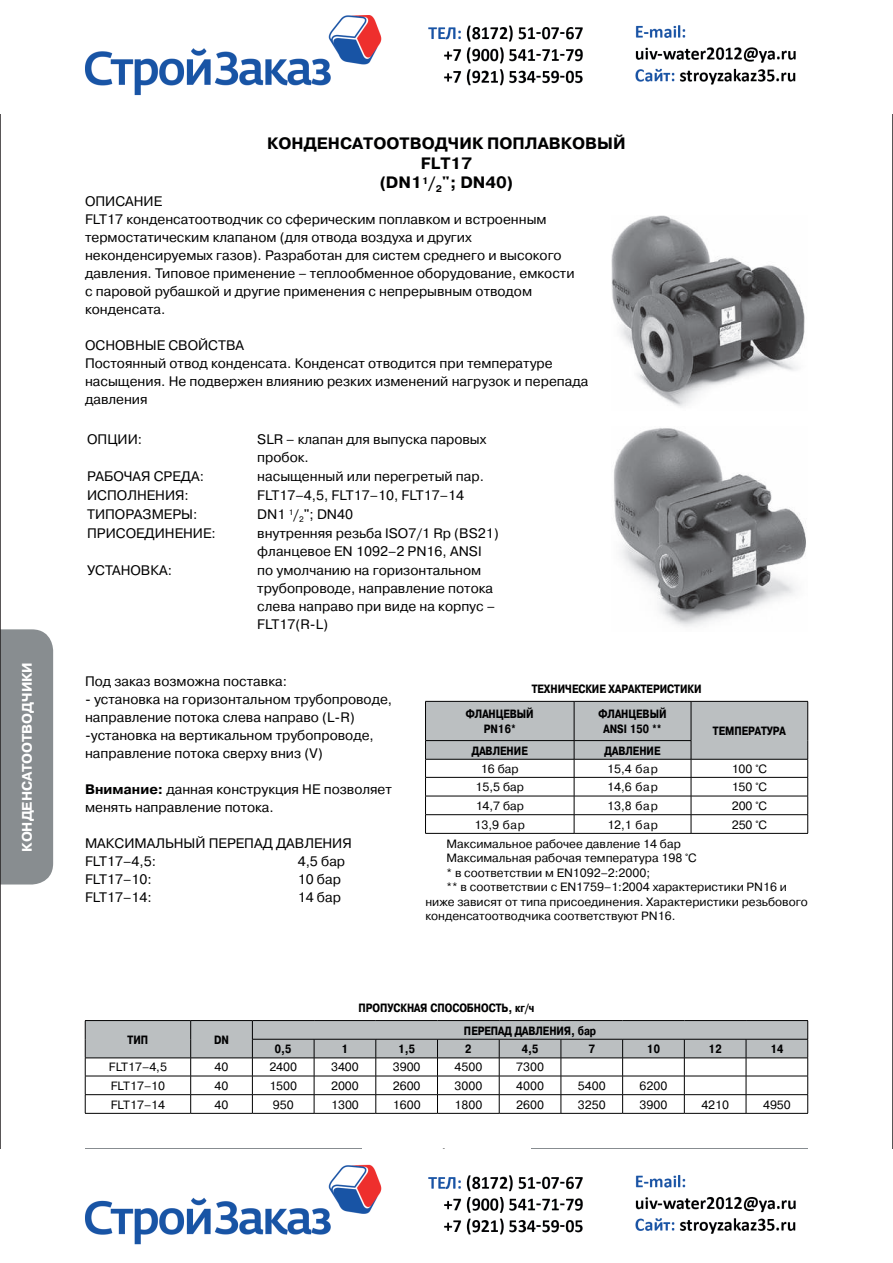
<style>
.page{position:relative;width:893px;height:1263px;background:#fff}
.page>*{position:absolute;margin:0;border:0;box-sizing:border-box;transform-origin:0 0}
.t1{font:700 16.5px/19.8px "Pragmatica C";color:#000001;text-align:center}
.t2{font:13.8px/18px "Pragmatica C";color:#000001}
.t3{font:700 13.8px "Pragmatica C";letter-spacing:-.005em;color:#fff}
.t4{font:12px "Pragmatica C";color:#000001}
.t5{font:700 12px/25.8px "Pragmatica Cond C";color:#000001}
.s1{font-weight:700}
</style>
<div class="page">
<div style="left:85px;top:1148px;width:276px;height:16px;background:#878c90"></div>
<div style="left:531px;top:1148px;width:277px;height:16px;background:#878c90"></div>
<div style="left:3px;top:629px;width:50px;height:255px;background:#888d90"></div>
<svg style="left:425px;top:701px;width:383px;height:132px"></svg>
<hr style="left:425px;top:833px;width:149px;height:1px;background:#000001">
<hr style="left:574px;top:833px;width:117px;height:1px;background:#000001">
<hr style="left:691px;top:833px;width:117px;height:1px;background:#000001">
<svg style="left:85px;top:1020px;width:723px;height:93px"></svg>
<hr style="left:85px;top:1113px;width:106px;height:1px;background:#000001">
<hr style="left:191px;top:1113px;width:61px;height:1px;background:#000001">
<hr style="left:252px;top:1113px;width:62px;height:1px;background:#000001">
<hr style="left:314px;top:1113px;width:62px;height:1px;background:#000001">
<hr style="left:376px;top:1113px;width:61px;height:1px;background:#000001">
<hr style="left:437px;top:1113px;width:62px;height:1px;background:#000001">
<hr style="left:499px;top:1113px;width:62px;height:1px;background:#000001">
<hr style="left:561px;top:1113px;width:62px;height:1px;background:#000001">
<hr style="left:623px;top:1113px;width:61px;height:1px;background:#000001">
<hr style="left:684px;top:1113px;width:62px;height:1px;background:#000001">
<hr style="left:746px;top:1113px;width:62px;height:1px;background:#000001">
<img style="left:614px;top:428px;width:192px;height:199px">
<img style="left:611px;top:216px;width:194px;height:191px">
<img style="left:85px;top:1149px;width:723px;height:96px">
<img style="left:85px;top:15px;width:711px;height:81px">
<p class="t3" style="left:20px;top:852px;width:191px;rotate:-90deg">КОНДЕНСАТООТВОДЧИКИ</p>
<p class="t1" style="left:267px;top:134px;width:360px">КОНДЕНСАТООТВОДЧИК ПОПЛАВКОВЫЙ<br>FLT17<br>(DN1<sup>1</sup>/<sub>2</sub>"; DN40)</p>
<p class="t2" style="left:85px;top:193px;width:491px">ОПИСАНИЕ<br>FLT17 конденсатоотводчик со сферическим поплавком и встроенным термостатическим клапаном (для отвода воздуха и других неконденсируемых газов). Разработан для систем среднего и высокого давления. Типовое применение – теплообменное оборудование, емкости с паровой рубашкой и другие применения с непрерывным отводом конденсата.</p>
<p class="t2" style="left:85px;top:337px;width:505px">ОСНОВНЫЕ СВОЙСТВА<br>Постоянный отвод конденсата. Конденсат отводится при температуре насыщения. Не подвержен влиянию резких изменений нагрузок и перепада давления</p>
<p class="t2" style="left:87px;top:430px;width:56px">ОПЦИИ:</p>
<p class="t2" style="left:257px;top:430px;width:231px">SLR – клапан для выпуска паровых пробок.</p>
<p class="t2" style="left:87px;top:467px;width:118px">РАБОЧАЯ СРЕДА:</p>
<p class="t2" style="left:257px;top:467px;width:228px">насыщенный или перегретый пар.</p>
<p class="t2" style="left:87px;top:486px;width:103px">ИСПОЛНЕНИЯ:</p>
<p class="t2" style="left:257px;top:486px;width:208px">FLT17–4,5, FLT17–10, FLT17–14</p>
<p class="t2" style="left:87px;top:505px;width:112px">ТИПОРАЗМЕРЫ:</p>
<p class="t2" style="left:257px;top:505px;width:97px">DN1 <sup>1</sup>/<sub>2</sub>"; DN40</p>
<p class="t2" style="left:87px;top:525px;width:130px">ПРИСОЕДИНЕНИЕ:</p>
<p class="t2" style="left:257px;top:525px;width:243px">внутренняя резьба ISO7/1 Rp (BS21) фланцевое EN 1092–2 PN16, ANSI</p>
<p class="t2" style="left:87px;top:562px;width:86px">УСТАНОВКА:</p>
<p class="t2" style="left:257px;top:562px;width:239px">по умолчанию на горизонтальном трубопроводе, направление потока слева направо при виде на корпус –<br>FLT17(R-L)</p>
<p class="t2" style="left:85px;top:672px;width:203px">Под заказ возможна поставка:</p>
<p class="t2" style="left:85px;top:690px;width:309px">- установка на горизонтальном трубопроводе, направление потока слева направо (L-R) -установка на вертикальном трубопроводе, направление потока сверху вниз (V)</p>
<p class="t2" style="left:85px;top:780px;width:308px"><span class="s1">Внимание:</span> данная конструкция НЕ позволяет менять направление потока.</p>
<p class="t2" style="left:85px;top:834px;width:268px">МАКСИМАЛЬНЫЙ ПЕРЕПАД ДАВЛЕНИЯ<br>FLT17–4,5:</p>
<p class="t2" style="left:298px;top:852px;width:49px">4,5 бар</p>
<p class="t2" style="left:85px;top:870px;width:68px">FLT17–10:</p>
<p class="t2" style="left:298px;top:870px;width:45px">10 бар</p>
<p class="t2" style="left:85px;top:888px;width:68px">FLT17–14:</p>
<p class="t2" style="left:298px;top:888px;width:45px">14 бар</p>
<p class="t5" style="left:466px;top:676px;width:237px;text-indent:66px">ТЕХНИЧЕСКИЕ ХАРАКТЕРИСТИКИ<br>ФЛАНЦЕВЫЙ</p>
<p class="t5" style="left:484px;top:716px;width:34px">PN16*</p>
<p class="t5" style="left:599px;top:707px;width:70px;line-height:14.4px;text-align:center">ФЛАНЦЕВЫЙ<br>ANSI 150 **</p>
<p class="t5" style="left:713px;top:718px;width:74px">ТЕМПЕРАТУРА</p>
<p class="t5" style="left:472px;top:738px;width:57px">ДАВЛЕНИЕ</p>
<p class="t5" style="left:605px;top:738px;width:57px">ДАВЛЕНИЕ</p>
<p class="t4" style="left:481px;top:762px;width:39px">16 бар</p>
<p class="t4" style="left:607px;top:762px;width:52px">15,4 бар</p>
<p class="t4" style="left:732px;top:762px;width:37px">100 °C</p>
<p class="t4" style="left:476px;top:780px;width:50px">15,5 бар</p>
<p class="t4" style="left:607px;top:780px;width:52px">14,6 бар</p>
<p class="t4" style="left:732px;top:780px;width:37px">150 °C</p>
<p class="t4" style="left:476px;top:799px;width:50px">14,7 бар</p>
<p class="t4" style="left:607px;top:799px;width:52px">13,8 бар</p>
<p class="t4" style="left:732px;top:799px;width:37px">200 °C</p>
<p class="t4" style="left:475px;top:818px;width:52px">13,9 бар</p>
<p class="t4" style="left:607px;top:818px;width:52px">12,1 бар</p>
<p class="t4" style="left:732px;top:818px;width:37px">250 °C</p>
<p class="t4" style="left:447px;top:837px;width:236px">Максимальное рабочее давление 14 бар</p>
<p class="t4" style="left:447px;top:851px;width:252px">Максимальная рабочая температура 198 °C</p>
<p class="t4" style="left:447px;top:866px;width:205px">* в соответствии м EN1092–2:2000;</p>
<p class="t4" style="left:447px;top:880px;width:342px">** в соответствии с EN1759–1:2004 характеристики PN16 и</p>
<p class="t4" style="left:425px;top:895px;width:384px">ниже зависят от типа присоединения. Характеристики резьбового</p>
<p class="t4" style="left:425px;top:909px;width:252px">конденсатоотводчика соответствуют PN16.</p>
<p class="t5" style="left:128px;top:1027px;width:22px">ТИП</p>
<p class="t5" style="left:214px;top:1027px;width:16px">DN</p>
<p class="t5" style="left:359px;top:995px;width:177px">ПРОПУСКНАЯ СПОСОБНОСТЬ, кг/ч</p>
<p class="t5" style="left:464px;top:1017px;width:134px">ПЕРЕПАД ДАВЛЕНИЯ, бар</p>
<p class="t5" style="left:275px;top:1036px;width:18px">0,5</p>
<p class="t5" style="left:341px;top:1036px;width:8px">1</p>
<p class="t5" style="left:398px;top:1036px;width:19px">1,5</p>
<p class="t5" style="left:465px;top:1036px;width:8px">2</p>
<p class="t5" style="left:522px;top:1036px;width:18px">4,5</p>
<p class="t5" style="left:589px;top:1036px;width:8px">7</p>
<p class="t5" style="left:647px;top:1036px;width:15px">10</p>
<p class="t5" style="left:709px;top:1036px;width:15px">12</p>
<p class="t5" style="left:770px;top:1036px;width:15px">14</p>
<p class="t4" style="left:109px;top:1060px;width:60px">FLT17–4,5</p>
<p class="t4" style="left:215px;top:1060px;width:15px">40</p>
<p class="t4" style="left:269px;top:1060px;width:29px">2400</p>
<p class="t4" style="left:331px;top:1060px;width:29px">3400</p>
<p class="t4" style="left:393px;top:1060px;width:29px">3900</p>
<p class="t4" style="left:454px;top:1060px;width:29px">4500</p>
<p class="t4" style="left:516px;top:1060px;width:29px">7300</p>
<p class="t4" style="left:111px;top:1079px;width:56px">FLT17–10</p>
<p class="t4" style="left:215px;top:1079px;width:15px">40</p>
<p class="t4" style="left:269px;top:1079px;width:29px">1500</p>
<p class="t4" style="left:331px;top:1079px;width:29px">2000</p>
<p class="t4" style="left:393px;top:1079px;width:29px">2600</p>
<p class="t4" style="left:454px;top:1079px;width:29px">3000</p>
<p class="t4" style="left:516px;top:1079px;width:29px">4000</p>
<p class="t4" style="left:578px;top:1079px;width:29px">5400</p>
<p class="t4" style="left:640px;top:1079px;width:29px">6200</p>
<p class="t4" style="left:111px;top:1098px;width:56px">FLT17–14</p>
<p class="t4" style="left:215px;top:1098px;width:15px">40</p>
<p class="t4" style="left:273px;top:1098px;width:22px">950</p>
<p class="t4" style="left:331px;top:1098px;width:29px">1300</p>
<p class="t4" style="left:393px;top:1098px;width:29px">1600</p>
<p class="t4" style="left:454px;top:1098px;width:29px">1800</p>
<p class="t4" style="left:516px;top:1098px;width:29px">2600</p>
<p class="t4" style="left:578px;top:1098px;width:29px">3250</p>
<p class="t4" style="left:640px;top:1098px;width:29px">3900</p>
<p class="t4" style="left:701px;top:1098px;width:29px">4210</p>
<p class="t4" style="left:763px;top:1098px;width:29px">4950</p>
</div>
